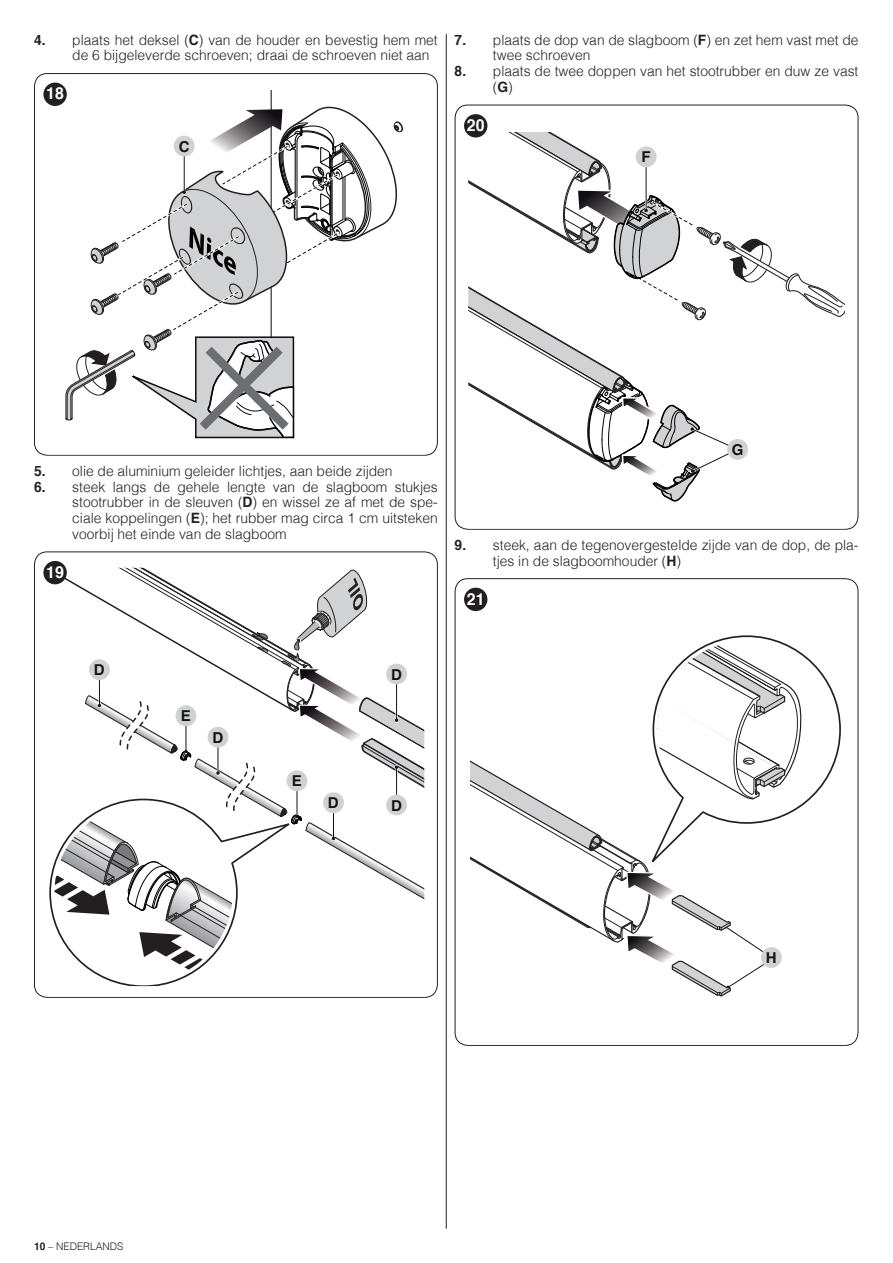
<style>
.page{position:relative;width:893px;height:1263px;background:#fff}
.page>*{position:absolute;margin:0;border:0;box-sizing:border-box;transform-origin:0 0}
.t1{font:700 16.5px "Helvetica";color:#fff}
.t2{font:700 15px "Helvetica";color:#111416}
.t3{font:300 14.25px/15.8px "Helvetica";color:#231f20}
.t4{font:300 10.5px "Helvetica";color:#231f20}
.s1{font-weight:700}
</style>
<div class="page">
<svg style="left:65px;top:90px;width:338px;height:349px"></svg>
<div style="left:174px;top:136px;width:21px;height:20px;background:#d0d1d1;border-radius:50%"></div>
<div style="left:37px;top:78px;width:398px;height:377px;border:11px solid #fff;border-radius:7px"></div>
<div style="left:43px;top:83px;width:24px;height:23px;background:#231f20;border-radius:50%"></div>
<svg style="left:49px;top:569px;width:374px;height:416px"></svg>
<div style="left:323px;top:792px;width:21px;height:21px;background:#d0d1d1;border-radius:50%"></div>
<div style="left:37px;top:557px;width:398px;height:440px;border:11px solid #fff;border-radius:7px"></div>
<div style="left:43px;top:561px;width:24px;height:23px;background:#231f20;border-radius:50%"></div>
<hr style="left:446px;top:34px;width:1px;height:1194px;background:#231f20">
<svg style="left:470px;top:133px;width:374px;height:369px"></svg>
<div style="left:727px;top:439px;width:21px;height:21px;background:#d0d1d1;border-radius:50%"></div>
<div style="left:458px;top:110px;width:398px;height:419px;border:11px solid #fff;border-radius:7px"></div>
<div style="left:464px;top:114px;width:23px;height:23px;background:#231f20;border-radius:50%"></div>
<svg style="left:471px;top:635px;width:369px;height:362px"></svg>
<div style="left:458px;top:584px;width:398px;height:461px;border:11px solid #fff;border-radius:7px"></div>
<div style="left:464px;top:588px;width:23px;height:23px;background:#231f20;border-radius:50%"></div>
<p class="t3" style="left:72px;top:31px;width:367px;text-indent:-38px"><span class="s1">4.</span> plaats het deksel (<span class="s1">C</span>) van de houder en bevestig hem met de 6 bijgeleverde schroeven; draai de schroeven niet aan</p>
<p class="t1" style="left:46px;top:80px;width:19px">18</p>
<p class="t2" style="left:179px;top:134px;width:12px">C</p>
<p class="t3" style="left:493px;top:31px;width:367px;text-indent:-38px"><span class="s1">7.</span> plaats de dop van de slagboom (<span class="s1">F</span>) en zet hem vast met de twee schroeven</p>
<p class="t3" style="left:493px;top:62px;width:367px;text-indent:-38px"><span class="s1">8.</span> plaats de twee doppen van het stootrubber en duw ze vast (<span class="s1">G</span>)</p>
<p class="t1" style="left:467px;top:112px;width:19px">20</p>
<p class="t2" style="left:641px;top:145px;width:11px">F</p>
<p class="t3" style="left:34px;top:462px;width:360px"><span class="s1">5.</span> olie de aluminium geleider lichtjes, aan beide zijden</p>
<p class="t3" style="left:72px;top:478px;width:367px;text-align:justify;text-indent:-38px"><span class="s1">6.</span> steek langs de gehele lengte van de slagboom stukjes stootrubber in de sleuven (<span class="s1">D</span>) en wissel ze af met de spe&shy;ciale koppelingen (<span class="s1">E</span>); het rubber mag circa 1 cm uitsteken voorbij het einde van de slagboom</p>
<p class="t1" style="left:46px;top:559px;width:19px">19</p>
<p class="t2" style="left:732px;top:438px;width:13px">G</p>
<p class="t3" style="left:493px;top:536px;width:366px;text-indent:-38px"><span class="s1">9.</span> steek, aan de tegenovergestelde zijde van de dop, de plaa tjes in de slagboomhouder (<span class="s1">H</span>)</p>
<p class="t1" style="left:467px;top:585px;width:19px">21</p>
<p class="t2" style="left:94px;top:658px;width:12px">D</p>
<p class="t2" style="left:181px;top:704px;width:12px">E</p>
<p class="t2" style="left:212px;top:725px;width:12px">D</p>
<p class="t2" style="left:292px;top:769px;width:12px">E</p>
<p class="t2" style="left:328px;top:791px;width:12px">D</p>
<p class="t2" style="left:391px;top:662px;width:12px">D</p>
<p class="t2" style="left:391px;top:793px;width:12px">D</p>
<p class="t2" style="left:766px;top:946px;width:12px">H</p>
<p class="t4" style="left:34px;top:1237px;width:91px"><span class="s1">10</span> – NEDERLANDS</p>
</div>
